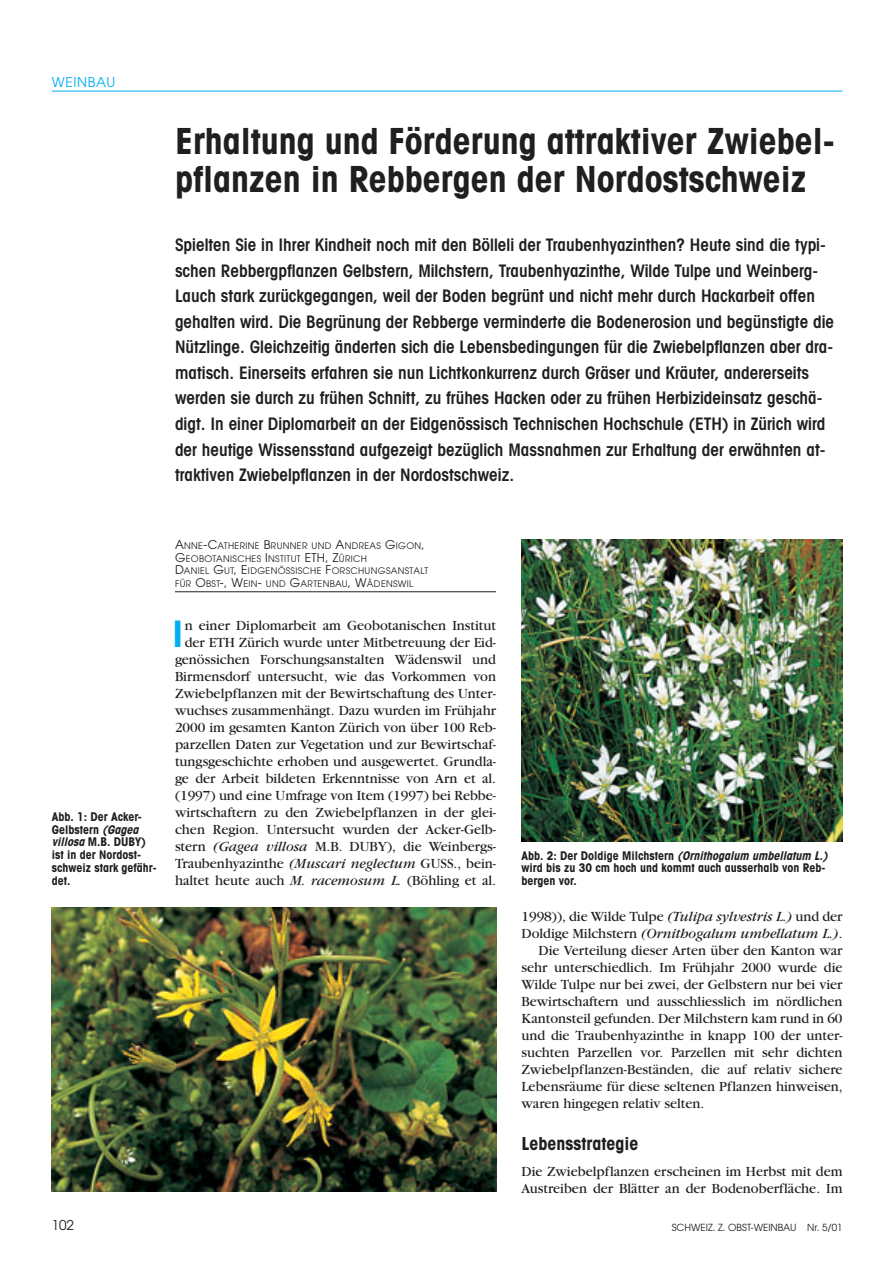
<style>
.page{position:relative;width:894px;height:1263px;background:#fff}
.page>*{position:absolute;margin:0;border:0;box-sizing:border-box;transform-origin:0 0}
.t1{font:700 condensed 36.6px "Avant Garde";color:#00aff0}
.t2{font:700 condensed 36px/38.2px "Avant Garde";color:#201f20}
.t3{font:700 condensed 18px "Avant Garde";color:#201f20}
.t4{font:600 condensed 17.25px/25.5px "Avant Garde";color:#201f20}
.t5{font:14.7px/17px "Garamond";color:#201f20;text-align:right}
.t6{font:italic 14.7px "Garamond";color:#201f20}
.t7{font:13.5px "Avant Garde";letter-spacing:.055em;color:#00aff0}
.t8{font:13.5px "Avant Garde";color:#201f20}
.t9{font:700 condensed 12px/12.8px "Avant Garde";color:#201f20}
.t10{font:9.75px "Avant Garde";color:#201f20}
.t11{font:9px/12.8px "Avant Garde";letter-spacing:.035em;color:#201f20}
.s1{font-style:italic}
.s2{font-size:12px}
.s3{font-style:normal}
</style>
<div class="page">
<hr style="left:175px;top:591px;width:321px;height:1px;background:#201f20">
<hr style="left:52px;top:91px;width:791px;height:1px;background:#00aff0">
<img style="left:52px;top:907px;width:444px;height:285px">
<img style="left:522px;top:540px;width:321px;height:301px">
<p class="t7" style="left:52px;top:77px;width:65px">WEINBAU</p>
<h2 class="t2" style="left:175px;top:125px;width:661px">Erhaltung und Förderung attraktiver Zwiebel&shy;pflanzen in Rebbergen der Nordostschweiz</h2>
<p class="t4" style="left:175px;top:234px;width:661px">Spielten Sie in Ihrer Kindheit noch mit den Bölleli der Traubenhyazinthen? Heute sind die typi&shy;schen Rebbergpflanzen Gelbstern, Milchstern, Traubenhyazinthe, Wilde Tulpe und Weinberg-Lauch stark zurückgegangen, weil der Boden begrünt und nicht mehr durch Hackarbeit offen gehalten wird. Die Begrünung der Rebberge verminderte die Bodenerosion und begünstigte die Nützlinge. Gleichzeitig änderten sich die Lebensbedingungen für die Zwiebelpflanzen aber dra&shy;matisch. Einerseits erfahren sie nun Lichtkonkurrenz durch Gräser und Kräuter, andererseits werden sie durch zu frühen Schnitt, zu frühes Hacken oder zu frühen Herbizideinsatz geschä&shy;digt. In einer Diplomarbeit an der Eidgenössisch Technischen Hochschule (ETH) in Zürich wird der heutige Wissensstand aufgezeigt bezüglich Massnahmen zur Erhaltung der erwähnten at&shy;traktiven Zwiebelpflanzen in der Nordostschweiz.</p>
<p class="t9" style="left:52px;top:811px;width:107px">Abb. 1: Der Acker-<br>Gelbstern <span class="s1">(Gagea villosa</span> M.B. DUBY) ist in der Nordost&shy;schweiz stark gefähr&shy;det.</p>
<p class="t11" style="left:175px;top:540px;width:255px"><span class="s2">A</span>NNE<span class="s2">-C</span>ATHERINE <span class="s2">B</span>RUNNER UND <span class="s2">A</span>NDREAS <span class="s2">G</span>IGON<span class="s2">, G</span>EOBOTANISCHES <span class="s2">I</span>NSTITUT <span class="s2">ETH, Z</span>ÜRICH<br><span class="s2">D</span>ANIEL <span class="s2">G</span>UT<span class="s2">, E</span>IDGENÖSSISCHE <span class="s2">F</span>ORSCHUNGSANSTALT FÜR <span class="s2">O</span>BST<span class="s2">-, W</span>EIN<span class="s2">-</span> UND <span class="s2">G</span>ARTENBAU<span class="s2">, W</span>ÄDENSWIL</p>
<h1 class="t1" style="left:173px;top:620px;width:11px">I</h1>
<p class="t5" style="left:175px;top:618px;width:323px">n einer Diplomarbeit am Geobotanischen Institut der ETH Zürich wurde unter Mitbetreuung der Eid&shy;genössichen Forschungsanstalten Wädenswil und Birmensdorf untersucht, wie das Vorkommen von Zwiebelpflanzen mit der Bewirtschaftung des Unter&shy;wuchses zusammenhängt. Dazu wurden im Frühjahr 2000 im gesamten Kanton Zürich von über 100 Reb&shy;parzellen Daten zur Vegetation und zur Bewirtschaf&shy;tungsgeschichte erhoben und ausgewertet. Grundla&shy;ge der Arbeit bildeten Erkenntnisse von Arn et al. (1997) und eine Umfrage von Item (1997) bei Rebbe&shy;wirtschaftern zu den Zwiebelpflanzen in der glei&shy;chen Region. Untersucht wurden der Acker-Gelb&shy;stern <span class="s1">(Gagea villosa</span> M.B. DUBY), die Weinbergs-Traubenhyazinthe <span class="s1">(Muscari neglectum</span> GUSS., bein&shy;haltet heute auch <span class="s1">M. racemosum L.</span> (Böhling et al.</p>
<p class="t9" style="left:522px;top:850px;width:310px">A b b . 2 : D e r D o l d i g e M i l c h ste r n <span class="s1">(Ornithogalum umbellatum L.) </span>wird bis zu 30 cm hoch und kommt auch ausserhalb von Reb&shy;bergen vor.</p>
<p class="t5" style="left:522px;top:909px;width:323px">1998)), die Wilde Tulpe <span class="s1">(Tulipa sylvestris L.)</span> und der</p>
<p class="t6" style="left:522px;top:928px;width:323px"><span class="s3">Doldige Milchstern</span> (Ornithogalum umbellatum L.)<span class="s3">.</span></p>
<p class="t5" style="left:539px;top:943px;width:305px">Die Verteilung dieser Arten über den Kanton war</p>
<p class="t5" style="left:522px;top:960px;width:323px">sehr unterschiedlich. Im Frühjahr 2000 wurde die</p>
<p class="t5" style="left:522px;top:977px;width:323px">Wilde Tulpe nur bei zwei, der Gelbstern nur bei vier</p>
<p class="t5" style="left:522px;top:994px;width:323px">Bewirtschaftern und ausschliesslich im nördlichen</p>
<p class="t5" style="left:522px;top:1011px;width:323px">Kantonsteil gefunden. Der Milchstern kam rund in 60</p>
<p class="t5" style="left:522px;top:1028px;width:323px">und die Traubenhyazinthe in knapp 100 der unter-</p>
<p class="t5" style="left:522px;top:1045px;width:323px">suchten Parzellen vor. Parzellen mit sehr dichten</p>
<p class="t5" style="left:522px;top:1062px;width:323px">Zwiebelpflanzen-Beständen, die auf relativ sichere</p>
<p class="t5" style="left:522px;top:1079px;width:323px">Lebensräume für diese seltenen Pflanzen hinweisen,</p>
<p class="t5" style="left:522px;top:1096px;width:184px">waren hingegen relativ selten.</p>
<p class="t3" style="left:522px;top:1137px;width:118px">Lebensstrategie</p>
<p class="t5" style="left:522px;top:1164px;width:323px;text-align:left">Die Zwiebelpflanzen erscheinen im Herbst mit dem<br>Austreiben der Blätter an der Bodenoberfläche. Im</p>
<p class="t8" style="left:52px;top:1220px;width:24px">102</p>
<p class="t10" style="left:672px;top:1223px;width:172px">SCHWEIZ. Z. OBST-WEINBAU Nr. 5/01</p>
</div>
